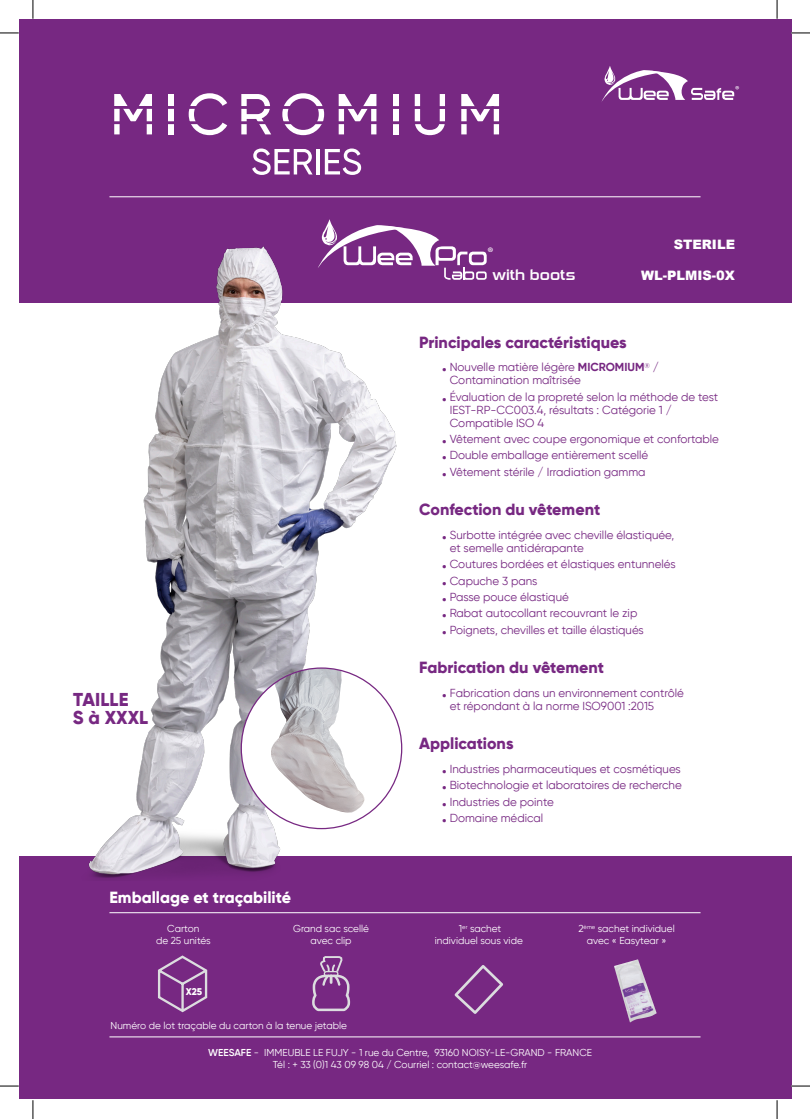
<style>
.page{position:relative;width:810px;height:1119px;background:#fff}
.page>*{position:absolute;margin:0;border:0;box-sizing:border-box;transform-origin:0 0}
.t1{font:800 18.62px/18.1px "Gilroy";letter-spacing:.005em;color:#772882}
.t2{font:800 16.12px "Gilroy";color:#772882}
.t3{font:800 16.12px "Gilroy";color:#fff}
.t4{font:14.38px "Sui Generis Rg";color:#fff}
.t5{font:13.88px "Myriad Pro";color:#fff}
.t6{font:900 13px "Arial";color:#fff}
.t7{font:11.62px/16.4px "Gilroy";color:#772882}
.t8{font:10.25px "Myriad Pro";color:#fff}
.t9{font:10px/12.5px "Gilroy";color:#fff;text-align:center}
.t10{font:800 9.75px "Gilroy";color:#fff}
.s1{font-weight:700;font-size:19.25px}
.s2{font-weight:700}
.s3{font-weight:600}
</style>
<div class="page">
<div style="left:19px;top:19px;width:772px;height:283px;background:#772882"></div>
<div style="left:19px;top:856px;width:772px;height:242px;background:#772882"></div>
<svg style="left:601px;top:66px;width:133px;height:36px"></svg>
<hr style="left:109px;top:196px;width:591px;height:1px;background:#fff">
<div style="left:169px;top:94px;width:5px;height:40px;background:#fff"></div>
<svg style="left:189px;top:93px;width:38px;height:42px"></svg>
<svg style="left:241px;top:94px;width:30px;height:40px"></svg>
<svg style="left:282px;top:93px;width:42px;height:42px"></svg>
<div style="left:393px;top:94px;width:6px;height:40px;background:#fff"></div>
<svg style="left:415px;top:94px;width:30px;height:41px"></svg>
<svg style="left:252px;top:148px;width:61px;height:27px"></svg>
<hr style="left:316px;top:149px;width:3px;height:25px;background:#fff">
<svg style="left:325px;top:148px;width:36px;height:27px"></svg>
<svg style="left:114px;top:94px;width:38px;height:40px"></svg>
<svg style="left:339px;top:94px;width:37px;height:40px"></svg>
<div style="left:368px;top:100px;width:6px;height:8px;background:#fff"></div>
<svg style="left:461px;top:94px;width:38px;height:40px"></svg>
<hr style="left:240px;top:121px;width:270px;height:3px;background:#772882">
<hr style="left:100px;top:121px;width:107px;height:3px;background:#772882">
<hr style="left:104px;top:106px;width:416px;height:3px;background:#772882">
<svg style="left:409px;top:228px;width:78px;height:52px"></svg>
<img style="left:52px;top:219px;width:357px;height:659px">
<hr style="left:109px;top:912px;width:591px;height:1px;background:#fff">
<hr style="left:109px;top:1036px;width:591px;height:1px;background:#fff">
<svg style="left:312px;top:956px;width:39px;height:56px"></svg>
<svg style="left:454px;top:965px;width:50px;height:49px"></svg>
<svg style="left:158px;top:955px;width:50px;height:58px"></svg>
<img style="left:614px;top:959px;width:43px;height:63px">
<div style="left:241px;top:668px;width:161px;height:160px;background:#fff;border-radius:50%"></div>
<img style="left:270px;top:668px;width:95px;height:145px">
<svg style="left:0;top:32px;width:19px;height:2px"></svg>
<svg style="left:791px;top:32px;width:19px;height:2px"></svg>
<svg style="left:0;top:1085px;width:19px;height:1px"></svg>
<svg style="left:791px;top:1085px;width:19px;height:1px"></svg>
<svg style="left:32px;top:0;width:2px;height:19px"></svg>
<svg style="left:32px;top:1100px;width:2px;height:18px"></svg>
<svg style="left:776px;top:0;width:2px;height:19px"></svg>
<svg style="left:776px;top:1100px;width:2px;height:18px"></svg>
<h1 class="t1" style="left:73px;top:690px;width:77px">TAILLE<br>S à XXXL</h1>
<h2 class="t3" style="left:109px;top:887px;width:183px">Emballage et traçabilité</h2>
<p class="t5" style="left:487px;top:243px;width:8px">®</p>
<p class="t4" style="left:492px;top:266px;width:84px">with boots</p>
<p class="t8" style="left:735px;top:83px;width:6px">®</p>
<p class="t6" style="left:674px;top:234px;width:63px">STERILE</p>
<p class="t6" style="left:641px;top:266px;width:95px">WL-PLMIS-0X</p>
<h2 class="t2" style="left:419px;top:332px;width:209px">Principales caractéristiques</h2>
<p class="t7" style="left:450px;top:361px;width:211px;line-height:12.9px;text-indent:-8px"><span class="s1">.</span> Nouvelle matière légère <span class="s2">MICROMIUM</span><sup>®</sup> /<br>Contamination maîtrisée</p>
<p class="t7" style="left:450px;top:390px;width:270px;line-height:12.9px;text-indent:-8px"><span class="s1">.</span> Évaluation de la propreté selon la méthode de test<br>IEST-RP-CC003.4, résultats : Catégorie 1 /<br>Compatible ISO 4</p>
<p class="t7" style="left:442px;top:430px;width:279px"><span class="s1">.</span> Vêtement avec coupe ergonomique et confortable <span class="s1">.</span> Double emballage entièrement scellé<br><span class="s1">.</span> Vêtement stérile / Irradiation gamma</p>
<h2 class="t2" style="left:419px;top:499px;width:183px">Confection du vêtement</h2>
<p class="t7" style="left:450px;top:528px;width:226px;line-height:12.9px;text-indent:-8px"><span class="s1">.</span> Surbotte intégrée avec cheville élastiquée, et semelle antidérapante</p>
<p class="t7" style="left:442px;top:555px;width:236px"><span class="s1">.</span> Coutures bordées et élastiques entunnelés <span class="s1">.</span> Capuche 3 pans<br><span class="s1">.</span> Passe pouce élastiqué<br><span class="s1">.</span> Rabat autocollant recouvrant le zip<br><span class="s1">.</span> Poignets, chevilles et taille élastiqués</p>
<h2 class="t2" style="left:419px;top:657px;width:186px">Fabrication du vêtement</h2>
<p class="t7" style="left:450px;top:686px;width:236px;line-height:12.9px;text-indent:-8px"><span class="s1">.</span> Fabrication dans un environnement contrôlé et répondant à la norme ISO9001 :2015</p>
<h2 class="t2" style="left:419px;top:733px;width:96px">Applications</h2>
<p class="t7" style="left:442px;top:760px;width:242px"><span class="s1">.</span> Industries pharmaceutiques et cosmétiques <span class="s1">.</span> Biotechnologie et laboratoires de recherche <span class="s1">.</span> Industries de pointe<br><span class="s1">.</span> Domaine médical</p>
<p class="t9" style="left:156px;top:921px;width:56px">Carton<br>de 25 unités</p>
<p class="t9" style="left:293px;top:921px;width:77px">Grand sac scellé avec clip</p>
<p class="t9" style="left:435px;top:921px;width:89px">1<sup>er</sup> sachet individuel sous vide</p>
<p class="t9" style="left:579px;top:921px;width:98px">2<sup>ème</sup> sachet individuel avec « Easytear »</p>
<p class="t10" style="left:186px;top:984px;width:18px">X25</p>
<p class="t9" style="left:111px;top:1019px;width:238px">Numéro de lot traçable du carton à la tenue jetable</p>
<p class="t9" style="left:208px;top:1045px;width:385px;line-height:12px"><span class="s3">WEESAFE</span> - IMMEUBLE LE FUJY - 1 rue du Centre, 93160 NOISY-LE-GRAND - FRANCE<br>Tél : + 33 (0)1 43 09 98 04 / Courriel : contact@weesafe.fr</p>
</div>
